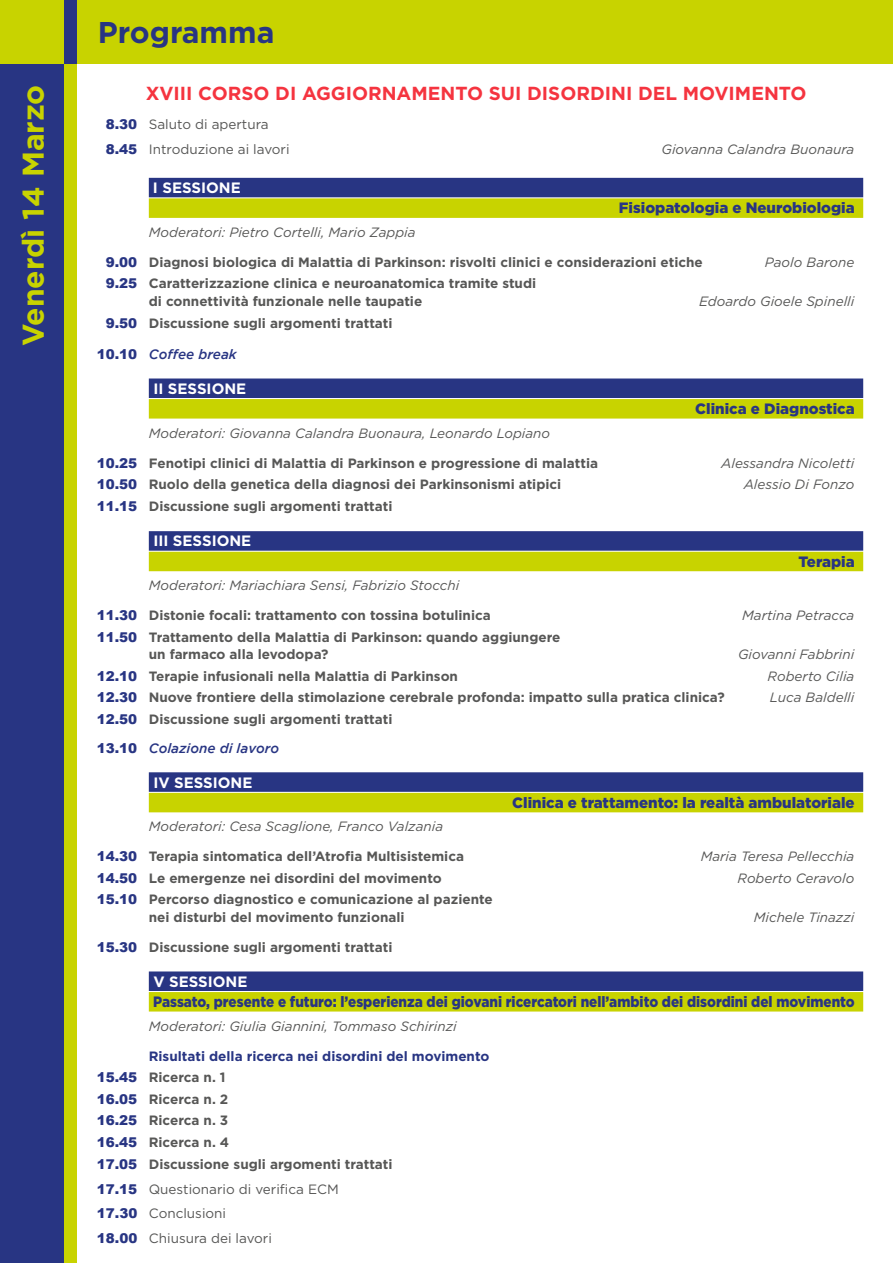
<style>
.page{position:relative;width:893px;height:1263px;background:#fff}
.page>*{position:absolute;margin:0;border:0;box-sizing:border-box;transform-origin:0 0}
.t1{font:700 30px "Gotham";color:#c8d300}
.t2{font:700 30px "Gotham";color:#283583}
.t3{font:700 18.9px "Gotham";color:#f5343f}
.t4{font:900 15px "Gotham";color:#283583}
.t5{font:900 15px "Gotham";color:#283583;scale:.9 1}
.t6{font:700 15px "Gotham";color:#fff}
.t7{font:700 13.5px/21.6px "Gotham";color:#575756}
.t8{font:italic 13.5px "Gotham";color:#575756}
.t9{font:13.5px/24.8px "Gotham";color:#575756}
.t10{font:italic 500 13.5px "Gotham";color:#283583}
.s1{font-family:"Arial";font-weight:900;color:#283583}
.s2{font-family:"Arial";font-weight:900;font-style:normal}
.s3{font-weight:700;font-style:normal;font-size:15px;color:#fff}
.s4{font-size:15px;color:#fff}
.s5{font-weight:500;font-style:italic;color:#283583}
.s6{color:#283583}
</style>
<div class="page">
<div style="left:0;top:16px;width:64px;height:1247px;background:#283583"></div>
<div style="left:149px;top:178px;width:714px;height:19px;background:#283583"></div>
<div style="left:149px;top:198px;width:714px;height:20px;background:#c8d300"></div>
<div style="left:149px;top:378px;width:714px;height:20px;background:#283583"></div>
<div style="left:149px;top:399px;width:714px;height:20px;background:#c8d300"></div>
<div style="left:149px;top:531px;width:714px;height:20px;background:#283583"></div>
<div style="left:149px;top:552px;width:714px;height:19px;background:#c8d300"></div>
<div style="left:149px;top:772px;width:714px;height:20px;background:#283583"></div>
<div style="left:149px;top:793px;width:714px;height:19px;background:#c8d300"></div>
<div style="left:149px;top:971px;width:714px;height:20px;background:#283583"></div>
<div style="left:149px;top:992px;width:714px;height:19px;background:#c8d300"></div>
<div style="left:64px;top:34px;width:13px;height:1229px;background:#c8d300"></div>
<div style="left:0;top:0;width:893px;height:64px;background:#c8d300"></div>
<div style="left:64px;top:0;width:13px;height:64px;background:#283583"></div>
<h1 class="t1" style="left:13px;top:346px;width:263px;rotate:-90deg">Venerdì 14 Marzo</h1>
<h1 class="t2" style="left:98px;top:12px;width:178px">Programma</h1>
<h2 class="t3" style="left:146px;top:81px;width:662px">XVIII CORSO DI AGGIORNAMENTO SUI DISORDINI DEL MOVIMENTO</h2>
<p class="t9" style="left:106px;top:112px;width:185px"><span class="s1">8.30</span> Saluto di apertura<br><span class="s1">8.45</span> Introduzione ai lavori</p>
<p class="t8" style="left:661px;top:142px;width:194px">Giovanna Calandra Buonaura</p>
<p class="t6" style="left:153px;top:178px;width:89px">I SESSIONE</p>
<p class="t4" style="left:619px;top:198px;width:237px">Fisiopatologia e Neurobiologia</p>
<p class="t8" style="left:149px;top:225px;width:268px">Moderatori: Pietro Cortelli, Mario Zappia</p>
<p class="t7" style="left:106px;top:251px;width:599px"><span class="s1">9.00</span> Diagnosi biologica di Malattia di Parkinson: risvolti clinici e considerazioni etiche</p>
<p class="t8" style="left:765px;top:255px;width:91px">Paolo Barone</p>
<p class="t7" style="left:149px;top:275px;width:389px;line-height:17.2px;text-indent:-43px"><span class="s1">9.25</span> Caratterizzazione clinica e neuroanatomica tramite studi di connettività funzionale nelle taupatie</p>
<p class="t8" style="left:699px;top:293px;width:157px">Edoardo Gioele Spinelli</p>
<p class="t7" style="left:106px;top:312px;width:288px"><span class="s1">9.50</span> Discussione sugli argomenti trattati</p>
<p class="t10" style="left:97px;top:346px;width:207px"><span class="s2">10.10</span> Coffee break<span class="s3">SNEESSI</span></p>
<p class="t6" style="left:153px;top:378px;width:94px">II SESSIONE</p>
<p class="t4" style="left:695px;top:398px;width:161px">Clinica e Diagnostica</p>
<p class="t8" style="left:149px;top:425px;width:403px">Moderatori: Giovanna Calandra Buonaura, Leonardo Lopiano</p>
<p class="t7" style="left:97px;top:452px;width:503px"><span class="s1">10.25</span> Fenotipi clinici di Malattia di Parkinson e progressione di malattia</p>
<p class="t8" style="left:721px;top:455px;width:135px">Alessandra Nicoletti</p>
<p class="t7" style="left:97px;top:473px;width:466px"><span class="s1">10.50</span> Ruolo della genetica della diagnosi dei Parkinsonismi atipici</p>
<p class="t8" style="left:744px;top:477px;width:112px">Alessio Di Fonzo</p>
<p class="t7" style="left:97px;top:496px;width:313px"><span class="s1">11.15</span> Discussione sugli argomenti trattati <span class="s4">N</span></p>
<p class="t6" style="left:153px;top:531px;width:100px">III SESSIONE</p>
<p class="t4" style="left:798px;top:551px;width:58px">Terapia</p>
<p class="t8" style="left:149px;top:578px;width:312px">Moderatori: Mariachiara Sensi, Fabrizio Stocchi</p>
<p class="t7" style="left:97px;top:605px;width:395px"><span class="s1">11.30</span> Distonie focali: trattamento con tossina botulinica</p>
<p class="t8" style="left:742px;top:608px;width:114px">Martina Petracca</p>
<p class="t7" style="left:149px;top:628px;width:413px;line-height:17.2px;text-indent:-52px"><span class="s1">11.50</span> Trattamento della Malattia di Parkinson: quando aggiungere un farmaco alla levodopa?</p>
<p class="t8" style="left:738px;top:647px;width:118px">Giovanni Fabbrini</p>
<p class="t7" style="left:97px;top:665px;width:363px"><span class="s1">12.10</span> Terapie infusionali nella Malattia di Parkinson</p>
<p class="t8" style="left:767px;top:668px;width:88px">Roberto Cilia</p>
<p class="t7" style="left:97px;top:686px;width:629px"><span class="s1">12.30</span> Nuove frontiere della stimolazione cerebrale profonda: impatto sulla pratica clinica?</p>
<p class="t8" style="left:770px;top:690px;width:86px">Luca Baldelli</p>
<p class="t7" style="left:97px;top:704px;width:297px;line-height:29px"><span class="s1">12.50</span> Discussione sugli argomenti trattati<br><span class="s1">13.10</span> <span class="s5">Colazione di lavoro</span></p>
<p class="t6" style="left:153px;top:772px;width:101px">IV SESSIONE</p>
<p class="t4" style="left:512px;top:792px;width:344px">Clinica e trattamento: la realtà ambulatoriale</p>
<p class="t8" style="left:149px;top:819px;width:296px">Moderatori: Cesa Scaglione, Franco Valzania</p>
<p class="t7" style="left:97px;top:846px;width:369px"><span class="s1">14.30</span> Terapia sintomatica dell’Atrofia Multisistemica</p>
<p class="t8" style="left:701px;top:849px;width:155px">Maria Teresa Pellecchia</p>
<p class="t7" style="left:97px;top:867px;width:346px"><span class="s1">14.50</span> Le emergenze nei disordini del movimento</p>
<p class="t8" style="left:737px;top:871px;width:119px">Roberto Ceravolo</p>
<p class="t7" style="left:149px;top:891px;width:345px;line-height:17.2px;text-indent:-52px"><span class="s1">15.10</span> Percorso diagnostico e comunicazione al paziente nei disturbi del movimento funzionali</p>
<p class="t8" style="left:754px;top:909px;width:102px">Michele Tinazzi</p>
<p class="t7" style="left:97px;top:936px;width:297px"><span class="s1">15.30</span> Discussione sugli argomenti trattati</p>
<p class="t6" style="left:153px;top:971px;width:96px">V SESSIONE</p>
<p class="t5" style="left:153px;top:991px;width:781px">Passato, presente e futuro: l’esperienza dei giovani ricercatori nell’ambito dei disordini del movimento</p>
<p class="t8" style="left:149px;top:1018px;width:309px">Moderatori: Giulia Giannini, Tommaso Schirinzi</p>
<p class="t7" style="left:97px;top:1045px;width:394px;text-indent:52px"><span class="s6">Risultati della ricerca nei disordini del movimento<br></span><span class="s1">15.45</span> Ricerca n. 1<br><span class="s1">16.05</span> Ricerca n. 2<br><span class="s1">16.25</span> Ricerca n. 3<br><span class="s1">16.45</span> Ricerca n. 4<br><span class="s1">17.05</span> Discussione sugli argomenti trattati</p>
<p class="t9" style="left:97px;top:1176px;width:243px"><span class="s1">17.15</span> Questionario di verifica ECM<br><span class="s1">17.30</span> Conclusioni<br><span class="s1">18.00</span> Chiusura dei lavori</p>
</div>
